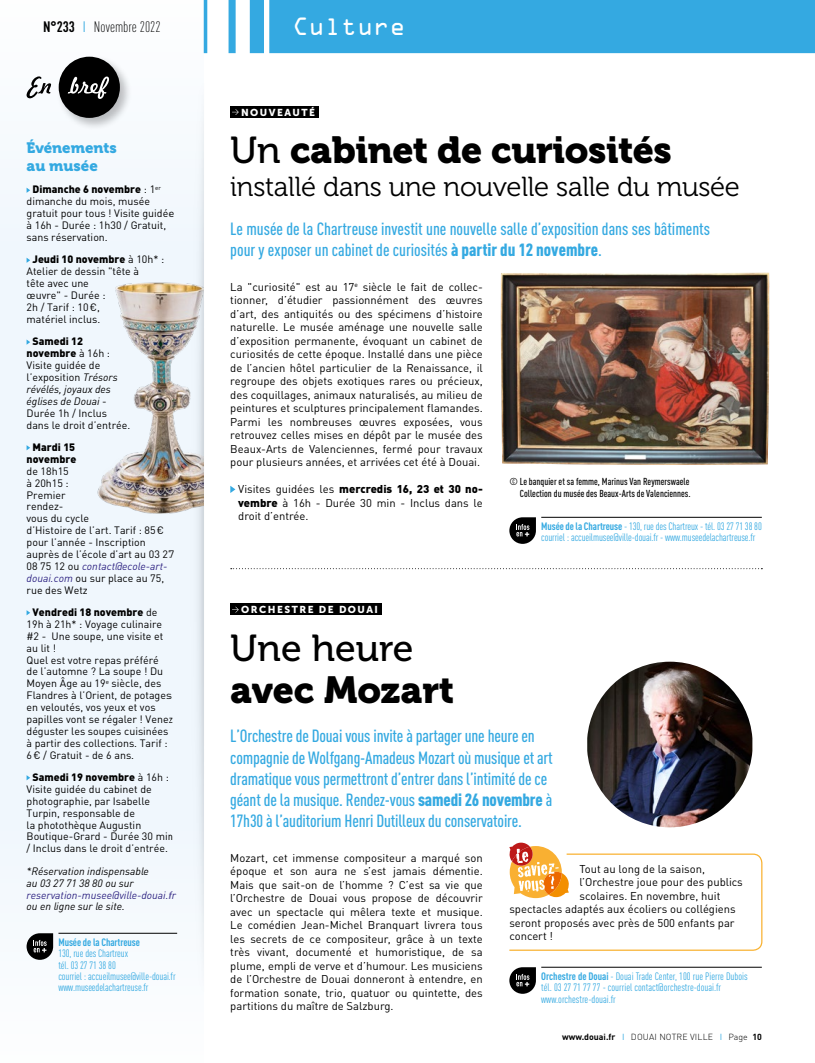
<style>
.page{position:relative;width:815px;height:1063px;background:#fff}
.page>*{position:absolute;margin:0;border:0;box-sizing:border-box;transform-origin:0 0}
.t1{font:37.5px "Museo 900";letter-spacing:-.01em;color:#000}
.t2{font:37.5px "Museo 500";color:#000}
.t3{font:27.5px "Museo 300";letter-spacing:-.01em;color:#000}
.t4{font:22.5px "OCRA Alternate";color:#fff}
.t5{font:500 condensed 17.5px/21.2px "DIN Pro";letter-spacing:-.01em;color:#34a9e1}
.t6{font:300 condensed 15px "DIN Pro";color:#000}
.t7{font:15px/18px "Museo 900";color:#34a9e1}
.t8{font:11.25px/13.5px "DIN Pro";color:#000;text-align:justify}
.t9{font:10.62px/11.9px "DIN Pro";color:#000}
.t10{font:condensed 10.62px/11.2px "DIN Pro";letter-spacing:-.01em;color:#34a9e1}
.t11{font:italic 10.62px/11.9px "DIN Pro";color:#000}
.t12{font:italic 10.62px "DIN Pro";color:#2e2382}
.t13{font:700 condensed 10.62px "DIN Pro";letter-spacing:-.01em;color:#34a9e1}
.t14{font:900 10.62px/11.9px "DIN Pro";color:#000;text-align:center}
.t15{font:500 condensed 10px/11.9px "DIN Pro";color:#000;text-align:right}
.t16{font:10px "Museo Sans 900";letter-spacing:.15em;color:#fff}
.t17{font:300 8.75px "DIN Pro";letter-spacing:.02em;color:#000}
.s1{font-weight:700}
.s2{font-weight:400;color:#34a9e1}
.s3{font-weight:900}
.s4{font-style:italic}
.s5{font-style:italic;color:#2e2382}
.s6{font-family:"Museo 500"}
</style>
<div class="page">
<div style="left:0;top:0;width:204px;height:1063px;background:#f0f7fd"></div>
<svg style="left:204px;top:0;width:611px;height:53px;background:#41aee3"></svg>
<div style="left:56px;top:54px;width:76px;height:76px;background:#000;opacity:.25"></div>
<div style="left:59px;top:57px;width:61px;height:61px;background:#000;border-radius:50%"></div>
<svg style="left:68px;top:77px;width:41px;height:22px"></svg>
<svg style="left:27px;top:76px;width:24px;height:22px"></svg>
<hr style="left:58px;top:933px;width:119px;height:1px;background:#000">
<svg style="left:27px;top:933px;width:26px;height:27px"></svg>
<svg style="left:230px;top:486px;width:5px;height:7px"></svg>
<hr style="left:541px;top:517px;width:221px;height:1px;background:#000">
<svg style="left:509px;top:517px;width:27px;height:27px"></svg>
<svg style="left:509px;top:843px;width:254px;height:108px"></svg>
<hr style="left:541px;top:967px;width:221px;height:1px;background:#000">
<svg style="left:509px;top:967px;width:27px;height:27px"></svg>
<div style="left:230px;top:106px;width:89px;height:11px;background:#000"></div>
<svg style="left:232px;top:109px;width:7px;height:6px"></svg>
<div style="left:230px;top:604px;width:152px;height:11px;background:#000"></div>
<svg style="left:232px;top:607px;width:7px;height:6px"></svg>
<svg style="left:231px;top:568px;width:531px;height:1px"></svg>
<img style="left:97px;top:282px;width:87px;height:232px">
<img style="left:184px;top:152px;width:20px;height:771px">
<img style="left:587px;top:662px;width:165px;height:165px;border-radius:80px">
<img style="left:501px;top:272px;width:269px;height:193px">
<h3 class="t6" style="left:43px;top:16px;width:119px"><span class="s1">N°233</span> <span class="s2">I</span> Novembre 2022</h3>
<h3 class="t4" style="left:292px;top:17px;width:115px">Culture</h3>
<h3 class="t7" style="left:27px;top:139px;width:92px">Événements au musée</h3>
<p class="t9" style="left:27px;top:183px;width:149px;text-indent:6px"><span class="s3">Dimanche 6 novembre</span> : 1<sup>er </sup>dimanche du mois, musée gratuit pour tous ! Visite guidée à 16h - Durée : 1h30 / Gratuit, sans réservation.</p>
<p class="t9" style="left:27px;top:253px;width:139px;text-indent:6px"><span class="s3">Jeudi 10 novembre</span> à 10h* :<br>Atelier de dessin "tête à<br>tête avec une<br>œuvre" - Durée :<br>2h / Tarif : 10€,<br>matériel inclus.</p>
<p class="t9" style="left:27px;top:335px;width:105px;text-indent:6px"><span class="s3">Samedi 12 novembre</span> à 16h :<br>Visite guidée de l’exposition <span class="s4">Trésors révélés, joyaux des églises de Douai</span> -<br>Durée 1h / Inclus dans le droit d’entrée.</p>
<p class="t14" style="left:27px;top:440px;width:51px">Mardi 15 novembre</p>
<p class="t9" style="left:27px;top:464px;width:149px">de 18h15<br>à 20h15 :<br>Premier<br>rendez-<br>vous du cycle<br>d’Histoire de l’art. Tarif : 85€ pour l’année - Inscription auprès de l’école d’art au 03 27<br>08 75 12 ou <span class="s5">contact@ecole-art&shy;douai.com</span> ou sur place au 75, rue des Wetz</p>
<p class="t9" style="left:27px;top:605px;width:148px;text-indent:6px"><span class="s3">Vendredi 18 novembre</span> de<br>19h à 21h* : Voyage culinaire #2 - Une soupe, une visite et au lit !<br>Quel est votre repas préféré<br>de l’automne ? La soupe ! Du<br>Moyen Âge au 19<sup>e</sup> siècle, des<br>Flandres à l’Orient, de potages en veloutés, vos yeux et vos papilles vont se régaler ! Venez déguster les soupes cuisinées à partir des collections. Tarif :<br>6€ / Gratuit - de 6 ans.</p>
<p class="t9" style="left:27px;top:770px;width:149px;text-indent:6px"><span class="s3">Samedi 19 novembre</span> à 16h :<br>Visite guidée du cabinet de photographie, par Isabelle<br>Turpin, responsable de<br>la photothèque Augustin<br>Boutique-Grard - Durée 30 min / Inclus dans le droit d’entrée.</p>
<p class="t11" style="left:27px;top:864px;width:124px">*Réservation indispensable au 03 27 71 38 80 ou sur</p>
<p class="t12" style="left:27px;top:886px;width:151px">reservation-musee@ville-douai.fr</p>
<p class="t11" style="left:27px;top:900px;width:100px">ou en ligne sur le site.</p>
<p class="t13" style="left:58px;top:934px;width:83px">Musée de la Chartreuse</p>
<p class="t10" style="left:58px;top:947px;width:119px">130, rue des Chartreux<br>tél. 03 27 71 38 80<br>courriel : accueilmusee@ville-douai.fr www.museedelachartreuse.fr</p>
<p class="t16" style="left:241px;top:106px;width:76px">NOUVEAUTÉ</p>
<h1 class="t1" style="left:230px;top:129px;width:443px"><span class="s6">Un</span> cabinet de curiosités</h1>
<h2 class="t3" style="left:230px;top:171px;width:511px">installé dans une nouvelle salle du musée</h2>
<h3 class="t5" style="left:230px;top:216px;width:481px">Le musée de la Chartreuse investit une nouvelle salle d’exposition dans ses bâtiments pour y exposer un cabinet de curiosités <span class="s3">à partir du 12 novembre</span>.</h3>
<p class="t8" style="left:230px;top:279px;width:254px">La "curiosité" est au 17<sup>e</sup> siècle le fait de collec&shy;tionner, d’étudier passionnément des œuvres d’art, des antiquités ou des spécimens d’histoire naturelle. Le musée aménage une nouvelle salle d’exposition permanente, évoquant un cabinet de curiosités de cette époque. Installé dans une pièce de l’ancien hôtel particulier de la Renaissance, il regroupe des objets exotiques rares ou précieux, des coquillages, animaux naturalisés, au milieu de peintures et sculptures principalement flamandes.<br>Parmi les nombreuses œuvres exposées, vous retrouvez celles mises en dépôt par le musée des Beaux-Arts de Valenciennes, fermé pour travaux pour plusieurs années, et arrivées cet été à Douai.</p>
<p class="t8" style="left:238px;top:481px;width:246px">Visites guidées les <span class="s3">mercredis 16, 23 et 30 no&shy;vembre</span> à 16h - Durée 30 min - Inclus dans le droit d’entrée.</p>
<p class="t15" style="left:509px;top:475px;width:183px">© Le banquier et sa femme, Marinus Van Reymerswaele<br>Collection du musée des Beaux-Arts de Valenciennes.</p>
<p class="t10" style="left:541px;top:520px;width:222px"><span class="s1">Musée de la Chartreuse</span> - 130, rue des Chartreux - tél. 03 27 71 38 80 courriel : accueilmusee@ville-douai.fr - www.museedelachartreuse.fr</p>
<p class="t16" style="left:241px;top:604px;width:139px">ORCHESTRE DE DOUAI</p>
<h1 class="t2" style="left:230px;top:627px;width:185px">Une heure</h1>
<h1 class="t1" style="left:230px;top:669px;width:225px">avec Mozart</h1>
<p class="t5" style="left:230px;top:724px;width:324px">L’Orchestre de Douai vous invite à partager une heure en compagnie de Wolfgang-Amadeus Mozart où musique et art dramatique vous permettront d’entrer dans l’intimité de ce géant de la musique. Rendez-vous <span class="s3">samedi 26 novembre</span> à 17h30 à l’auditorium Henri Dutilleux du conservatoire.</p>
<p class="t8" style="left:230px;top:850px;width:254px">Mozart, cet immense compositeur a marqué son époque et son aura ne s’est jamais démentie.<br>Mais que sait-on de l’homme ? C’est sa vie que l’Orchestre de Douai vous propose de découvrir avec un spectacle qui mêlera texte et musique.<br>Le comédien Jean-Michel Branquart livrera tous les secrets de ce compositeur, grâce à un texte très vivant, documenté et humoristique, de sa plume, empli de verve et d’humour. Les musiciens de l’Orchestre de Douai donneront à entendre, en formation sonate, trio, quatuor ou quintette, des partitions du maître de Salzburg.</p>
<p class="t8" style="left:579px;top:861px;width:127px">Tout au long de la saison,</p>
<p class="t8" style="left:579px;top:874px;width:165px">l’Orchestre joue pour des publics</p>
<p class="t8" style="left:579px;top:888px;width:143px">scolaires. En novembre, huit</p>
<p class="t8" style="left:509px;top:901px;width:228px">spectacles adaptés aux écoliers ou collégiens</p>
<p class="t8" style="left:509px;top:915px;width:227px">seront proposés avec près de 500 enfants par</p>
<p class="t8" style="left:509px;top:928px;width:45px">concert !</p>
<p class="t10" style="left:541px;top:970px;width:208px"><span class="s1">Orchestre de Douai</span> - Douai Trade Center, 100 rue Pierre Dubois tél. 03 27 71 77 77 - courriel contact@orchestre-douai.fr www.orchestre-douai.fr</p>
<p class="t17" style="left:562px;top:1030px;width:201px"><span class="s1">www.douai.fr</span> <span class="s2">I</span> DOUAI NOTRE VILLE <span class="s2">I</span> Page <span class="s1">10</span></p>
</div>
